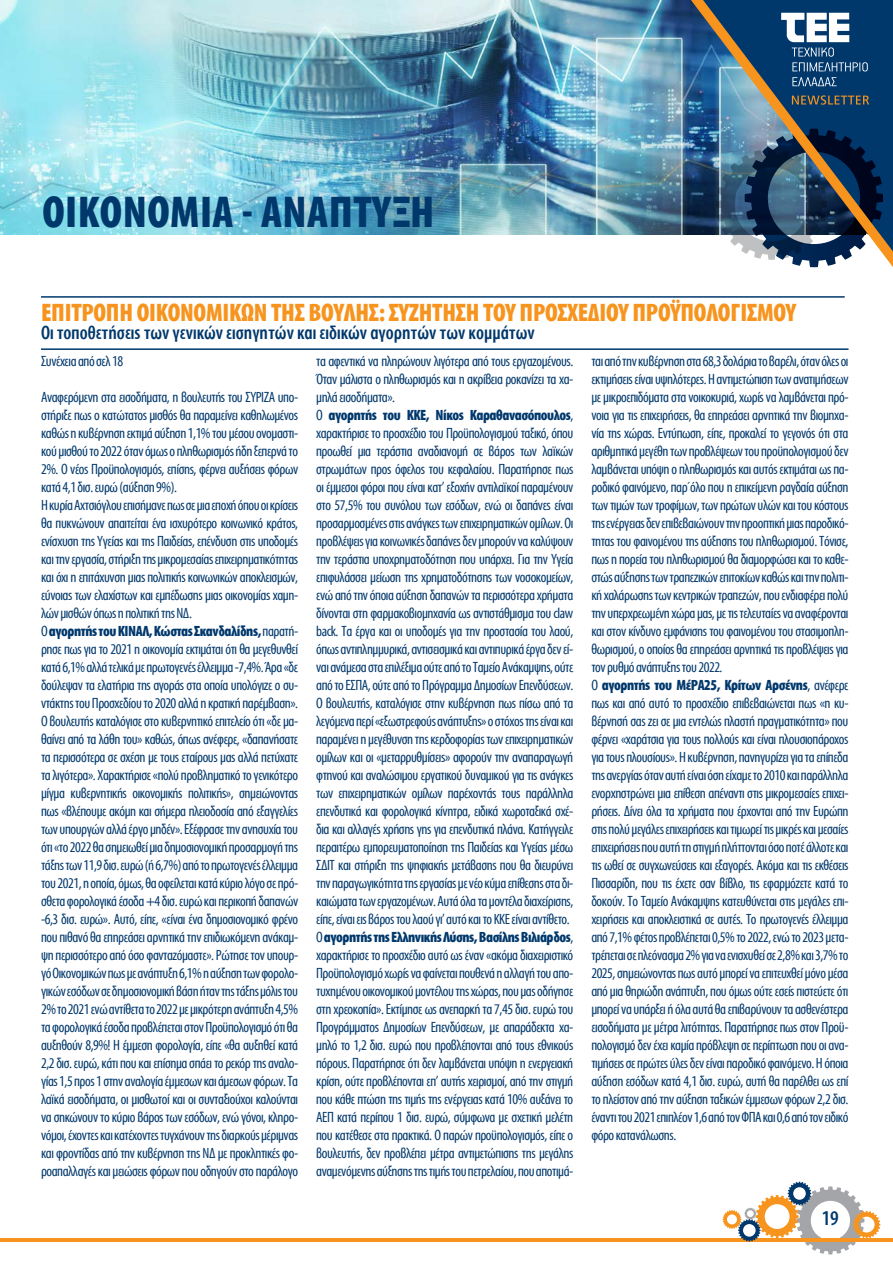
<style>
.page{position:relative;width:893px;height:1263px;background:#fff}
.page>*{position:absolute;margin:0;border:0;box-sizing:border-box;transform-origin:0 0}
.t1{font:700 45px "Myriad Condensed Greek";letter-spacing:.01em;color:#00386c}
.t2{font:700 25.5px "Myriad Condensed Greek";letter-spacing:-.01em;color:#f7941e}
.t3{font:500 21px "Myriad Condensed Greek";color:#00386c}
.t4{font:500 19.5px "Myriad Condensed Greek";color:#00386c}
.t5{font:15px/18px "Myriad Condensed Greek";letter-spacing:-.03em;color:#00386c}
.s1{font-weight:700}
</style>
<div class="page">
<hr style="left:0;top:1238px;width:893px;height:3px;background:#f7941e">
<svg style="left:723px;top:1182px;width:157px;height:72px"></svg>
<img style="left:0;top:0;width:691px;height:234px">
<img style="left:691px;top:0;width:202px;height:267px">
<svg style="left:792px;top:95px;width:77px;height:10px"></svg>
<svg style="left:781px;top:13px;width:87px;height:58px"></svg>
<svg style="left:792px;top:77px;width:45px;height:9px"></svg>
<hr style="left:41px;top:348px;width:807px;height:2px;background:#00386c">
<hr style="left:41px;top:296px;width:804px;height:2px;background:#00386c">
<h1 class="t1" style="left:43px;top:189px;width:393px">ΟΙΚΟΝΟΜΙΑ - ΑΝΑΠΤΥΞΗ</h1>
<h2 class="t2" style="left:41px;top:300px;width:757px">ΕΠΙΤΡΟΠΗ ΟΙΚΟΝΟΜΙΚΩΝ ΤΗΣ ΒΟΥΛΗΣ: ΣΥΖΗΤΗΣΗ ΤΟΥ ΠΡΟΣΧΕΔΙΟΥ ΠΡΟΫΠΟΛΟΓΙΣΜΟΥ</h2>
<h3 class="t4" style="left:41px;top:323px;width:495px">Οι τοποθετήσεις των γενικών εισηγητών και ειδικών αγορητών των κομμάτων</h3>
<p class="t5" style="left:41px;top:353px;width:84px">Συνέχεια από σελ 18</p>
<p class="t5" style="left:41px;top:389px;width:259px">Αναφερόμενη στα εισοδήματα, η βουλευτής του ΣΥΡΙΖΑ υπο&shy;στήριξε πως ο κατώτατος μισθός θα παραμείνει καθηλωμένος καθώς η κυβέρνηση εκτιμά αύξηση 1,1% του μέσου ονομαστι&shy;κού μισθού το 2022 όταν όμως ο πληθωρισμός ήδη ξεπερνά το 2%. Ο νέος Προϋπολογισμός, επίσης, φέρνει αυξήσεις φόρων κατά 4,1 δισ. ευρώ (αύξηση 9%).<br>Η κυρία Αχτσιόγλου επισήμανε πως σε μια εποχή όπου οι κρίσεις θα πυκνώνουν απαιτείται ένα ισχυρότερο κοινωνικό κράτος, ενίσχυση της Υγείας και της Παιδείας, επένδυση στις υποδομές και την εργασία, στήριξη της μικρομεσαίας επιχειρηματικότητας και όχι η επιτάχυνση μιας πολιτικής κοινωνικών αποκλεισμών, εύνοιας των ελαχίστων και εμπέδωσης μιας οικονομίας χαμη&shy;λών μισθών όπως η πολιτική της ΝΔ.<br>Ο <span class="s1">αγορητής του ΚΙΝΑΛ, Κώστας Σκανδαλίδης,</span> παρατή&shy;ρησε πως για το 2021 η οικονομία εκτιμάται ότι θα μεγεθυνθεί κατά 6,1% αλλά τελικά με πρωτογενές έλλειμμα -7,4%. Άρα «δε δούλεψαν τα ελατήρια της αγοράς στα οποία υπολόγιζε ο συ&shy;ντάκτης του Προσχεδίου το 2020 αλλά η κρατική παρέμβαση».<br>Ο βουλευτής καταλόγισε στο κυβερνητικό επιτελείο ότι «δε μα&shy;θαίνει από τα λάθη του» καθώς, όπως ανέφερε, «δαπανήσατε τα περισσότερα σε σχέση με τους εταίρους μας αλλά πετύχατε τα λιγότερα». Χαρακτήρισε «πολύ προβληματικό το γενικότερο μίγμα κυβερνητικής οικονομικής πολιτικής», σημειώνοντας πως «βλέπουμε ακόμη και σήμερα πλειοδοσία από εξαγγελίες των υπουργών αλλά έργο μηδέν». Εξέφρασε την ανησυχία του ότι «το 2022 θα σημειωθεί μια δημοσιονομική προσαρμογή της τάξης των 11,9 δισ. ευρώ (ή 6,7%) από το πρωτογενές έλλειμμα του 2021, η οποία, όμως, θα οφείλεται κατά κύριο λόγο σε πρό&shy;σθετα φορολογικά έσοδα +4 δισ. ευρώ και περικοπή δαπανών -6,3 δισ. ευρώ». Αυτό, είπε, «είναι ένα δημοσιονομικό φρένο που πιθανό θα επηρεάσει αρνητικά την επιδιωκόμενη ανάκαμ&shy;ψη περισσότερο από όσο φανταζόμαστε». Ρώτησε τον υπουρ&shy;γό Οικονομικών πως με ανάπτυξη 6,1% η αύξηση των φορολο&shy;γικών εσόδων σε δημοσιονομική βάση ήταν της τάξης μόλις του 2% το 2021 ενώ αντίθετα το 2022 με μικρότερη ανάπτυξη 4,5% τα φορολογικά έσοδα προβλέπεται στον Προϋπολογισμό ότι θα αυξηθούν 8,9%! Η έμμεση φορολογία, είπε «θα αυξηθεί κατά 2,2 δισ. ευρώ, κάτι που και επίσημα σπάει το ρεκόρ της αναλο&shy;γίας 1,5 προς 1 στην αναλογία έμμεσων και άμεσων φόρων. Τα λαϊκά εισοδήματα, οι μισθωτοί και οι συνταξιούχοι καλούνται να σηκώνουν το κύριο βάρος των εσόδων, ενώ γόνοι, κληρο&shy;νόμοι, έχοντες και κατέχοντες τυγχάνουν της διαρκούς μέριμνας και φροντίδας από την κυβέρνηση της ΝΔ με προκλητικές φο&shy;ροαπαλλαγές και μειώσεις φόρων που οδηγούν στο παράλογο</p>
<p class="t5" style="left:316px;top:353px;width:259px">τα αφεντικά να πληρώνουν λιγότερα από τους εργαζομένους.<br>Όταν μάλιστα ο πληθωρισμός και η ακρίβεια ροκανίζει τα χα&shy;μηλά εισοδήματα».<br>Ο <span class="s1">αγορητής του ΚΚΕ, Νίκος Καραθανασόπουλος</span>, χαρακτήρισε το προσχέδιο του Προϋπολογισμού ταξικό, όπου προωθεί μια τεράστια αναδιανομή σε βάρος των λαϊκών στρωμάτων προς όφελος του κεφαλαίου. Παρατήρησε πως οι έμμεσοι φόροι που είναι κατ’ εξοχήν αντιλαϊκοί παραμένουν στο 57,5% του συνόλου των εσόδων, ενώ οι δαπάνες είναι προσαρμοσμένες στις ανάγκες των επιχειρηματικών ομίλων. Οι προβλέψεις για κοινωνικές δαπάνες δεν μπορούν να καλύψουν την τεράστια υποχρηματοδότηση που υπάρχει. Για την Υγεία επιφυλάσσει μείωση της χρηματοδότησης των νοσοκομείων, ενώ από την όποια αύξηση δαπανών τα περισσότερα χρήματα δίνονται στη φαρμακοβιομηχανία ως αντιστάθμισμα του claw back. Τα έργα και οι υποδομές για την προστασία του λαού, όπως αντιπλημμυρικά, αντισεισμικά και αντιπυρικά έργα δεν εί&shy;ναι ανάμεσα στα επιλέξιμα ούτε από το Ταμείο Ανάκαμψης, ούτε από το ΕΣΠΑ, ούτε από το Πρόγραμμα Δημοσίων Επενδύσεων.<br>Ο βουλευτής, καταλόγισε στην κυβέρνηση πως πίσω από τα λεγόμενα περί «εξωστρεφούς ανάπτυξης» ο στόχος της είναι και παραμένει η μεγέθυνση της κερδοφορίας των επιχειρηματικών ομίλων και οι «μεταρρυθμίσεις» αφορούν την αναπαραγωγή φτηνού και αναλώσιμου εργατικού δυναμικού για τις ανάγκες των επιχειρηματικών ομίλων παρέχοντάς τους παράλληλα επενδυτικά και φορολογικά κίνητρα, ειδικά χωροταξικά σχέ&shy;δια και αλλαγές χρήσης γης για επενδυτικά πλάνα. Κατήγγειλε περαιτέρω εμπορευματοποίηση της Παιδείας και Υγείας μέσω ΣΔΙΤ και στήριξη της ψηφιακής μετάβασης που θα διευρύνει την παραγωγικότητα της εργασίας με νέο κύμα επίθεσης στα δι&shy;καιώματα των εργαζομένων. Αυτά όλα τα μοντέλα διαχείρισης, είπε, είναι εις βάρος του λαού γι’ αυτό και το ΚΚΕ είναι αντίθετο.<br>Ο <span class="s1">αγορητής της Ελληνικής Λύσης, Βασίλης Βιλιάρδος</span>, χαρακτήρισε το προσχέδιο αυτό ως έναν «ακόμα διαχειριστικό Προϋπολογισμό χωρίς να φαίνεται πουθενά η αλλαγή του απο&shy;τυχημένου οικονομικού μοντέλου της χώρας, που μας οδήγησε στη χρεοκοπία». Εκτίμησε ως ανεπαρκή τα 7,45 δισ. ευρώ του Προγράμματος Δημοσίων Επενδύσεων, με απαράδεκτα χα&shy;μηλό το 1,2 δισ. ευρώ που προβλέπονται από τους εθνικούς πόρους. Παρατήρησε ότι δεν λαμβάνεται υπόψη η ενεργειακή κρίση, ούτε προβλέπονται επ’ αυτής χειρισμοί, από την στιγμή που κάθε πτώση της τιμής της ενέργειας κατά 10% αυξάνει το ΑΕΠ κατά περίπου 1 δισ. ευρώ, σύμφωνα με σχετική μελέτη που κατέθεσε στα πρακτικά. Ο παρών προϋπολογισμός, είπε ο βουλευτής, δεν προβλέπει μέτρα αντιμετώπισης της μεγάλης αναμενόμενης αύξησης της τιμής του πετρελαίου, που αποτιμά-</p>
<p class="t5" style="left:591px;top:353px;width:259px">ται από την κυβέρνηση στα 68,3 δολάρια το βαρέλι, όταν όλες οι εκτιμήσεις είναι υψηλότερες. Η αντιμετώπιση των ανατιμήσεων με μικροεπιδόματα στα νοικοκυριά, χωρίς να λαμβάνεται πρό&shy;νοια για τις επιχειρήσεις, θα επηρεάσει αρνητικά την βιομηχα&shy;νία της χώρας. Εντύπωση, είπε, προκαλεί το γεγονός ότι στα αριθμητικά μεγέθη των προβλέψεων του προϋπολογισμού δεν λαμβάνεται υπόψη ο πληθωρισμός και αυτός εκτιμάται ως πα&shy;ροδικό φαινόμενο, παρ΄όλο που η επικείμενη ραγδαία αύξηση των τιμών των τροφίμων, των πρώτων υλών και του κόστους της ενέργειας δεν επιβεβαιώνουν την προοπτική μιας παροδικό&shy;τητας του φαινομένου της αύξησης του πληθωρισμού. Τόνισε, πως η πορεία του πληθωρισμού θα διαμορφώσει και το καθε&shy;στώς αύξησης των τραπεζικών επιτοκίων καθώς και την πολιτι&shy;κή χαλάρωσης των κεντρικών τραπεζών, που ενδιαφέρει πολύ την υπερχρεωμένη χώρα μας, με τις τελευταίες να αναφέρονται και στον κίνδυνο εμφάνισης του φαινομένου του στασιμοπλη&shy;θωρισμού, ο οποίος θα επηρεάσει αρνητικά τις προβλέψεις για τον ρυθμό ανάπτυξης του 2022.<br>Ο <span class="s1">αγορητής του ΜέΡΑ25, Κρίτων Αρσένης</span>, ανέφερε πως και από αυτό το προσχέδιο επιβεβαιώνεται πως «η κυ&shy;βέρνησή σας ζει σε μια εντελώς πλαστή πραγματικότητα» που φέρνει «χαράτσια για τους πολλούς και είναι πλουσιοπάροχος για τους πλουσίους». Η κυβέρνηση, πανηγυρίζει για τα επίπεδα της ανεργίας όταν αυτή είναι όση είχαμε το 2010 και παράλληλα ενορχηστρώνει μια επίθεση απέναντι στις μικρομεσαίες επιχει&shy;ρήσεις. Δίνει όλα τα χρήματα που έρχονται από την Ευρώπη στις πολύ μεγάλες επιχειρήσεις και τιμωρεί τις μικρές και μεσαίες επιχειρήσεις που αυτή τη στιγμή πλήττονται όσο ποτέ άλλοτε και τις ωθεί σε συγχωνεύσεις και εξαγορές. Ακόμα και τις εκθέσεις Πισσαρίδη, που τις έχετε σαν βίβλο, τις εφαρμόζετε κατά το δοκούν. Το Ταμείο Ανάκαμψης κατευθύνεται στις μεγάλες επι&shy;χειρήσεις και αποκλειστικά σε αυτές. Το πρωτογενές έλλειμμα από 7,1% φέτος προβλέπεται 0,5% το 2022, ενώ το 2023 μετα&shy;τρέπεται σε πλεόνασμα 2% για να ενισχυθεί σε 2,8% και 3,7% το 2025, σημειώνοντας πως αυτό μπορεί να επιτευχθεί μόνο μέσα από μια θηριώδη ανάπτυξη, που όμως ούτε εσείς πιστεύετε ότι μπορεί να υπάρξει ή όλα αυτά θα επιβαρύνουν τα ασθενέστερα εισοδήματα με μέτρα λιτότητας. Παρατήρησε πως στον Προϋ&shy;πολογισμό δεν έχει καμία πρόβλεψη σε περίπτωση που οι ανα&shy;τιμήσεις σε πρώτες ύλες δεν είναι παροδικό φαινόμενο. Η όποια αύξηση εσόδων κατά 4,1 δισ. ευρώ, αυτή θα παρέλθει ως επί το πλείστον από την αύξηση ταξικών έμμεσων φόρων 2,2 δισ. έναντι του 2021 επιπλέον 1,6 από τον ΦΠΑ και 0,6 από τον ειδικό φόρο κατανάλωσης.</p>
<h3 class="t3" style="left:822px;top:1208px;width:19px">19</h3>
</div>
